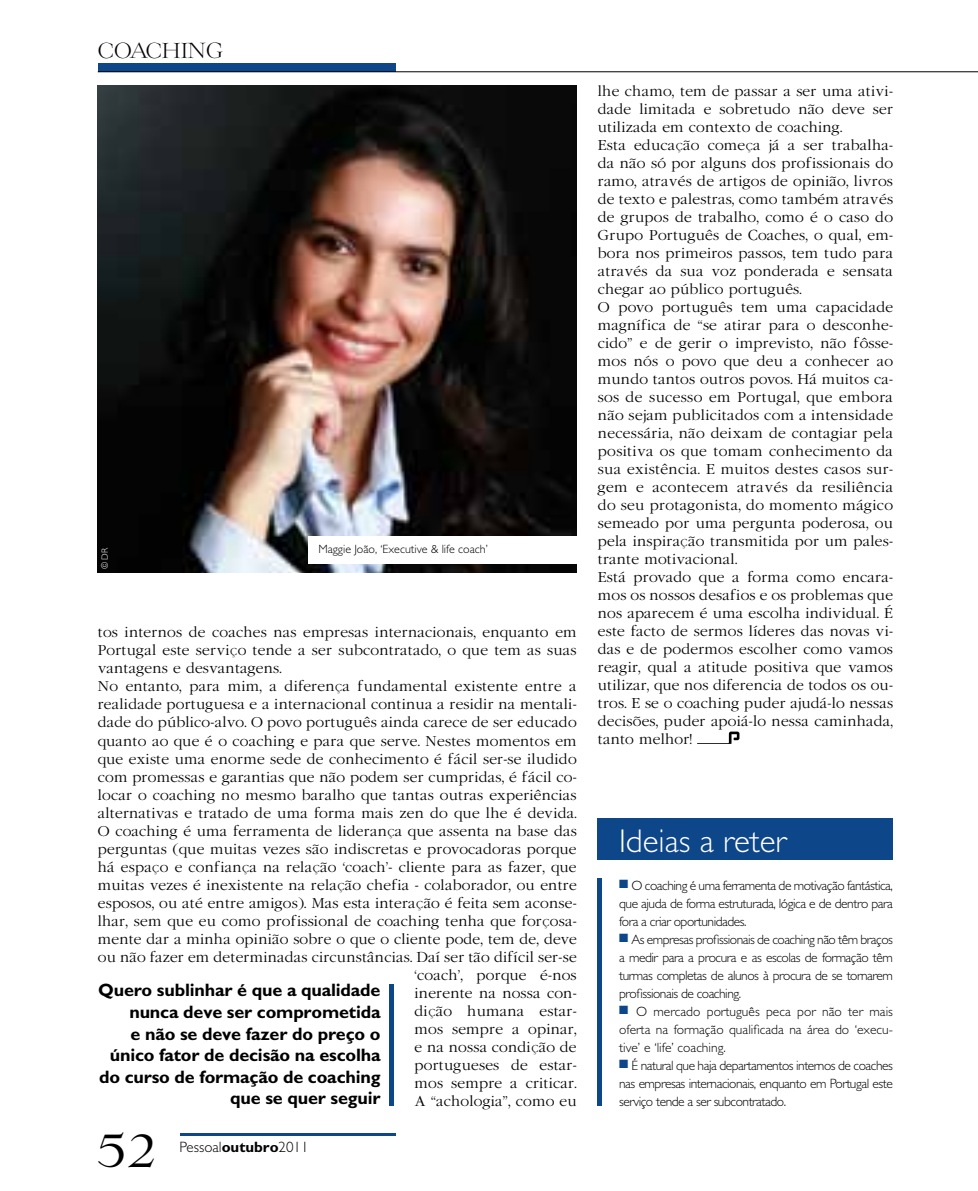
<style>
.page{position:relative;width:978px;height:1191px;background:#fff}
.page>*{position:absolute;margin:0;border:0;box-sizing:border-box;transform-origin:0 0}
.t1{font:45px "Lingwood";color:#000}
.t2{font:300 33px "Gentle Sans";color:#fff}
.t3{font:300 21px "Lingwood";color:#000}
.t4{font:700 18px/21.6px "Gentle Sans";letter-spacing:-.01em;color:#000;text-align:right}
.t5{font:300 15px "Gentle Sans";color:#000}
.t6{font:300 13.5px/18px "Garamond";letter-spacing:.025em;color:#000}
.t7{font:300 13.5px/18px "Gentle Sans";letter-spacing:-.035em;color:#000;text-align:justify}
.t8{font:300 12px "Gentle Sans";color:#000}
.t9{font:300 9px "Gentle Sans";color:#fff}
.s1{font-weight:700}
.s2{color:#0d4689}
</style>
<div class="page">
<div style="left:98px;top:63px;width:297px;height:9px;background:#0d4689"></div>
<hr style="left:98px;top:71px;width:880px;height:1px;background:#000">
<hr style="left:180px;top:1133px;width:215px;height:2px;background:#0d4689">
<svg style="left:697px;top:731px;width:42px;height:13px"></svg>
<div style="left:598px;top:818px;width:295px;height:42px;background:#0d4689"></div>
<img style="left:98px;top:85px;width:479px;height:487px">
<hr style="left:598px;top:878px;width:4px;height:228px;background:#0d4689">
<hr style="left:389px;top:984px;width:4px;height:122px;background:#0d4689">
<div style="left:308px;top:536px;width:279px;height:27px;background:#fff"></div>
<h3 class="t3" style="left:98px;top:39px;width:17px">COACHING</h3>
<p class="t9" style="left:99px;top:569px;width:22px;rotate:-90deg">© DR</p>
<p class="t8" style="left:318px;top:542px;width:171px">M aggie João, ‘Executive &amp; life coach’</p>
<p class="t6" style="left:98px;top:623px;width:480px">tos internos de coaches nas empresas internacionais, enquanto em</p>
<p class="t6" style="left:98px;top:641px;width:480px">Portugal este serviço tende a ser subcontratado, o que tem as suas</p>
<p class="t6" style="left:98px;top:659px;width:185px">vantagens e desvantagens.</p>
<p class="t6" style="left:98px;top:677px;width:480px">No entanto, para mim, a diferença fundamental existente entre a</p>
<p class="t6" style="left:98px;top:695px;width:480px">realidade portuguesa e a internacional continua a residir na mentali-</p>
<p class="t6" style="left:98px;top:713px;width:480px">dade do público-alvo. O povo português ainda carece de ser educado</p>
<p class="t6" style="left:98px;top:731px;width:480px">quanto ao que é o coaching e para que serve. Nestes momentos em</p>
<p class="t6" style="left:98px;top:749px;width:480px">que existe uma enorme sede de conhecimento é fácil ser-se iludido</p>
<p class="t6" style="left:98px;top:767px;width:480px">com promessas e garantias que não podem ser cumpridas, é fácil co-</p>
<p class="t6" style="left:98px;top:785px;width:480px">locar o coaching no mesmo baralho que tantas outras experiências</p>
<p class="t6" style="left:98px;top:803px;width:480px">alternativas e tratado de uma forma mais zen do que lhe é devida.</p>
<p class="t6" style="left:98px;top:821px;width:480px">O coaching é uma ferramenta de liderança que assenta na base das</p>
<p class="t6" style="left:98px;top:839px;width:480px">perguntas (que muitas vezes são indiscretas e provocadoras porque</p>
<p class="t6" style="left:98px;top:857px;width:480px">há espaço e confiança na relação ‘coach’- cliente para as fazer, que</p>
<p class="t6" style="left:98px;top:875px;width:480px">muitas vezes é inexistente na relação chefia - colaborador, ou entre</p>
<p class="t6" style="left:98px;top:893px;width:480px">esposos, ou até entre amigos). Mas esta interação é feita sem aconse-</p>
<p class="t6" style="left:98px;top:911px;width:480px">lhar, sem que eu como profissional de coaching tenha que forçosa-</p>
<p class="t6" style="left:98px;top:929px;width:480px">mente dar a minha opinião sobre o que o cliente pode, tem de, deve</p>
<p class="t6" style="left:98px;top:947px;width:480px">ou não fazer em determinadas circunstâncias. Daí ser tão difícil ser-se</p>
<p class="t6" style="left:415px;top:965px;width:164px">‘coach’, porque é-nos</p>
<p class="t6" style="left:415px;top:983px;width:164px">inerente na nossa con-</p>
<p class="t6" style="left:415px;top:1001px;width:163px">dição humana estar-</p>
<p class="t6" style="left:415px;top:1019px;width:164px">mos sempre a opinar,</p>
<p class="t6" style="left:415px;top:1037px;width:163px">e na nossa condição de</p>
<p class="t6" style="left:415px;top:1055px;width:163px">portugueses de estar-</p>
<p class="t6" style="left:415px;top:1073px;width:163px">mos sempre a criticar.</p>
<p class="t6" style="left:415px;top:1091px;width:163px">A “achologia”, como eu</p>
<h3 class="t4" style="left:98px;top:979px;width:284px">Quero sublinhar é que a qualidade nunca deve ser comprometida<br>e não se deve fazer do preço o único fator de decisão na escolha do curso de formação de coaching que se quer seguir</h3>
<h1 class="t1" style="left:98px;top:1125px;width:61px">52</h1>
<p class="t5" style="left:180px;top:1137px;width:130px">Pessoal<span class="s1">outubro</span>2011</p>
<p class="t6" style="left:598px;top:82px;width:297px">lhe chamo, tem de passar a ser uma ativi&shy;dade limitada e sobretudo não deve ser utilizada em contexto de coaching.<br>Esta educação começa já a ser trabalha&shy;da não só por alguns dos profissionais do ramo, através de artigos de opinião, livros de texto e palestras, como também através de grupos de trabalho, como é o caso do Grupo Português de Coaches, o qual, em&shy;bora nos primeiros passos, tem tudo para através da sua voz ponderada e sensata chegar ao público português.<br>O povo português tem uma capacidade magnífica de “se atirar para o desconhe&shy;cido” e de gerir o imprevisto, não fôsse&shy;mos nós o povo que deu a conhecer ao mundo tantos outros povos. Há muitos ca&shy;sos de sucesso em Portugal, que embora não sejam publicitados com a intensidade necessária, não deixam de contagiar pela positiva os que tomam conhecimento da sua existência. E muitos destes casos sur&shy;gem e acontecem através da resiliência do seu protagonista, do momento mágico semeado por uma pergunta poderosa, ou pela inspiração transmitida por um pales&shy;trante motivacional.<br>Está provado que a forma como encara&shy;mos os nossos desafios e os problemas que nos aparecem é uma escolha individual. É este facto de sermos líderes das novas vi&shy;das e de podermos escolher como vamos reagir, qual a atitude positiva que vamos utilizar, que nos diferencia de todos os ou&shy;tros. E se o coaching puder ajudá-lo nessas decisões, puder apoiá-lo nessa caminhada, tanto melhor!</p>
<h2 class="t2" style="left:619px;top:821px;width:169px">Ideias a reter</h2>
<p class="t7" style="left:619px;top:876px;width:275px"><span class="s2">■</span> O coaching é uma ferramenta de motivação fantástica, que ajuda de forma estruturada, lógica e de dentro para fora a criar oportunidades.</p>
<p class="t7" style="left:619px;top:930px;width:275px"><span class="s2">■</span> As empresas profissionais de coaching não têm braços a medir para a procura e as escolas de formação têm turmas completas de alunos à procura de se tornarem profissionais de coaching.</p>
<p class="t7" style="left:619px;top:1002px;width:275px"><span class="s2">■</span> O mercado português peca por não ter mais oferta na formação qualificada na área do ‘execu&shy;tive’ e ‘life’ coaching.</p>
<p class="t7" style="left:619px;top:1056px;width:275px"><span class="s2">■</span> É natural que haja departamentos internos de coaches nas empresas internacionais, enquanto em Portugal este serviço tende a ser subcontratado.</p>
</div>
